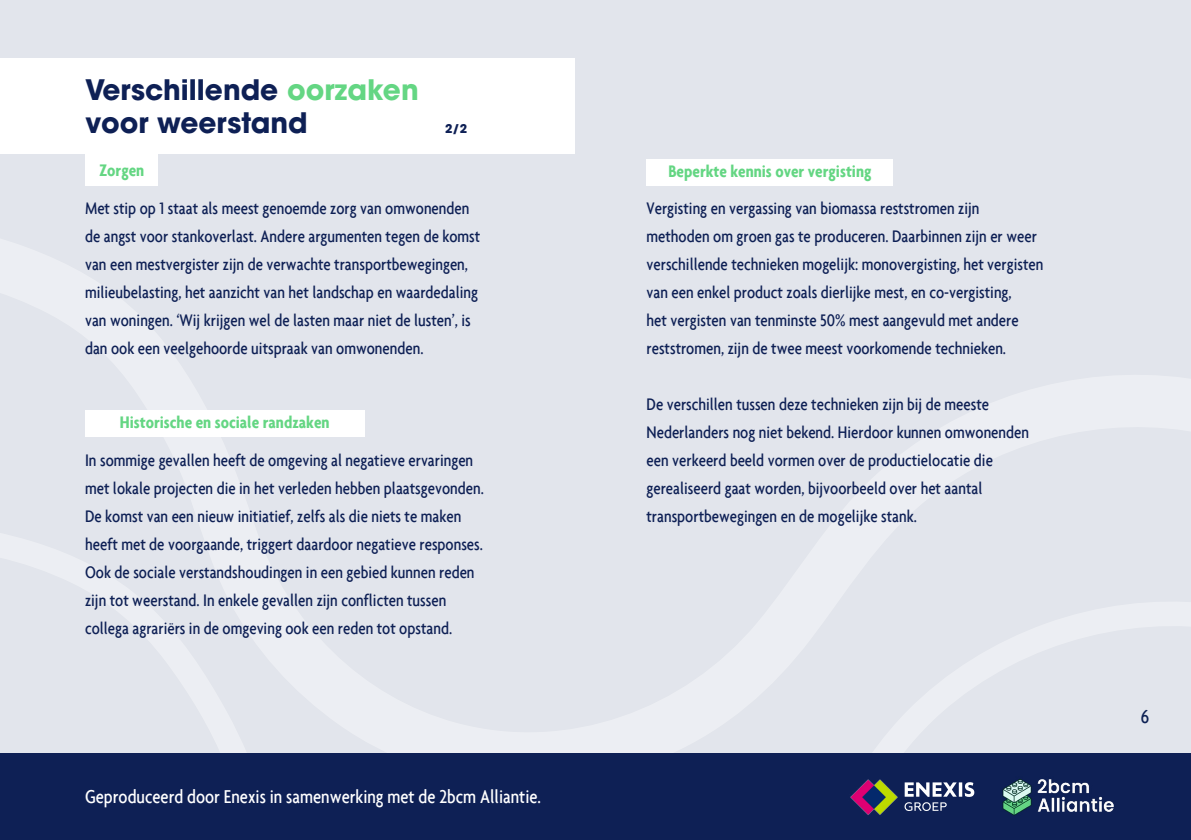
<style>
.page{position:relative;width:1191px;height:840px;background:#fff}
.page>*{position:absolute;margin:0;border:0;box-sizing:border-box;transform-origin:0 0}
.t1{font:700 28px/32.8px "ITC Avant Garde Pro";color:#0e2055}
.t2{font:500 condensed 20px "Agenda";color:#fff}
.t3{font:500 condensed 20px "Agenda";color:#0d2154}
.t4{font:500 condensed 18px/28px "Agenda";color:#0e2055}
.t5{font:700 condensed 18px "Agenda";color:#64d683}
.t6{font:700 12px "ITC Avant Garde Pro";color:#0e2055}
.s1{color:#64d683}
</style>
<div class="page">
<div style="left:0;top:0;width:1191px;height:805px;background:#e2e5ec"></div>
<div style="left:85px;top:136px;width:72px;height:50px;background:#fff"></div>
<div style="left:85px;top:409px;width:279px;height:27px;background:#fff"></div>
<div style="left:646px;top:159px;width:247px;height:27px;background:#fff"></div>
<div style="left:0;top:58px;width:574px;height:95px;background:#fff"></div>
<div style="left:0;top:753px;width:1191px;height:86px;background:#0e2055"></div>
<img style="left:1002px;top:779px;width:112px;height:36px">
<img style="left:850px;top:779px;width:48px;height:36px">
<svg style="left:904px;top:782px;width:70px;height:28px"></svg>
<h1 class="t1" style="left:85px;top:73px;width:335px">Verschillende <span class="s1">oorzaken </span>voor weerstand</h1>
<p class="t5" style="left:100px;top:160px;width:46px">Zorgen</p>
<p class="t6" style="left:445px;top:120px;width:23px">2/2</p>
<p class="t4" style="left:85px;top:193px;width:397px">Met stip op 1 staat als meest genoemde zorg van omwonenden de angst voor stankoverlast. Andere argumenten tegen de komst van een mestvergister zijn de verwachte transportbewegingen, milieubelasting, het aanzicht van het landschap en waardedaling van woningen. ‘Wij krijgen wel de lasten maar niet de lusten’, is dan ook een veelgehoorde uitspraak van omwonenden.</p>
<p class="t5" style="left:120px;top:412px;width:211px">Historische en sociale randzaken</p>
<p class="t4" style="left:85px;top:445px;width:400px">In sommige gevallen heeft de omgeving al negatieve ervaringen met lokale projecten die in het verleden hebben plaatsgevonden.<br>De komst van een nieuw initiatief, zelfs als die niets te maken heeft met de voorgaande, triggert daardoor negatieve responses.<br>Ook de sociale verstandshoudingen in een gebied kunnen reden zijn tot weerstand. In enkele gevallen zijn conflicten tussen collega agrariërs in de omgeving ook een reden tot opstand.</p>
<p class="t2" style="left:85px;top:784px;width:457px">Geproduceerd door Enexis in samenwerking met de 2bcm Alliantie.</p>
<p class="t5" style="left:668px;top:161px;width:205px">Beperkte kennis over vergisting</p>
<p class="t4" style="left:646px;top:193px;width:398px">Vergisting en vergassing van biomassa reststromen zijn methoden om groen gas te produceren. Daarbinnen zijn er weer verschillende technieken mogelijk: monovergisting, het vergisten van een enkel product zoals dierlijke mest, en co-vergisting,<br>het vergisten van tenminste 50% mest aangevuld met andere reststromen, zijn de twee meest voorkomende technieken.</p>
<p class="t4" style="left:646px;top:389px;width:384px">De verschillen tussen deze technieken zijn bij de meeste Nederlanders nog niet bekend. Hierdoor kunnen omwonenden een verkeerd beeld vormen over de productielocatie die gerealiseerd gaat worden, bijvoorbeeld over het aantal transportbewegingen en de mogelijke stank.</p>
<p class="t3" style="left:1140px;top:704px;width:10px">6</p>
</div>
